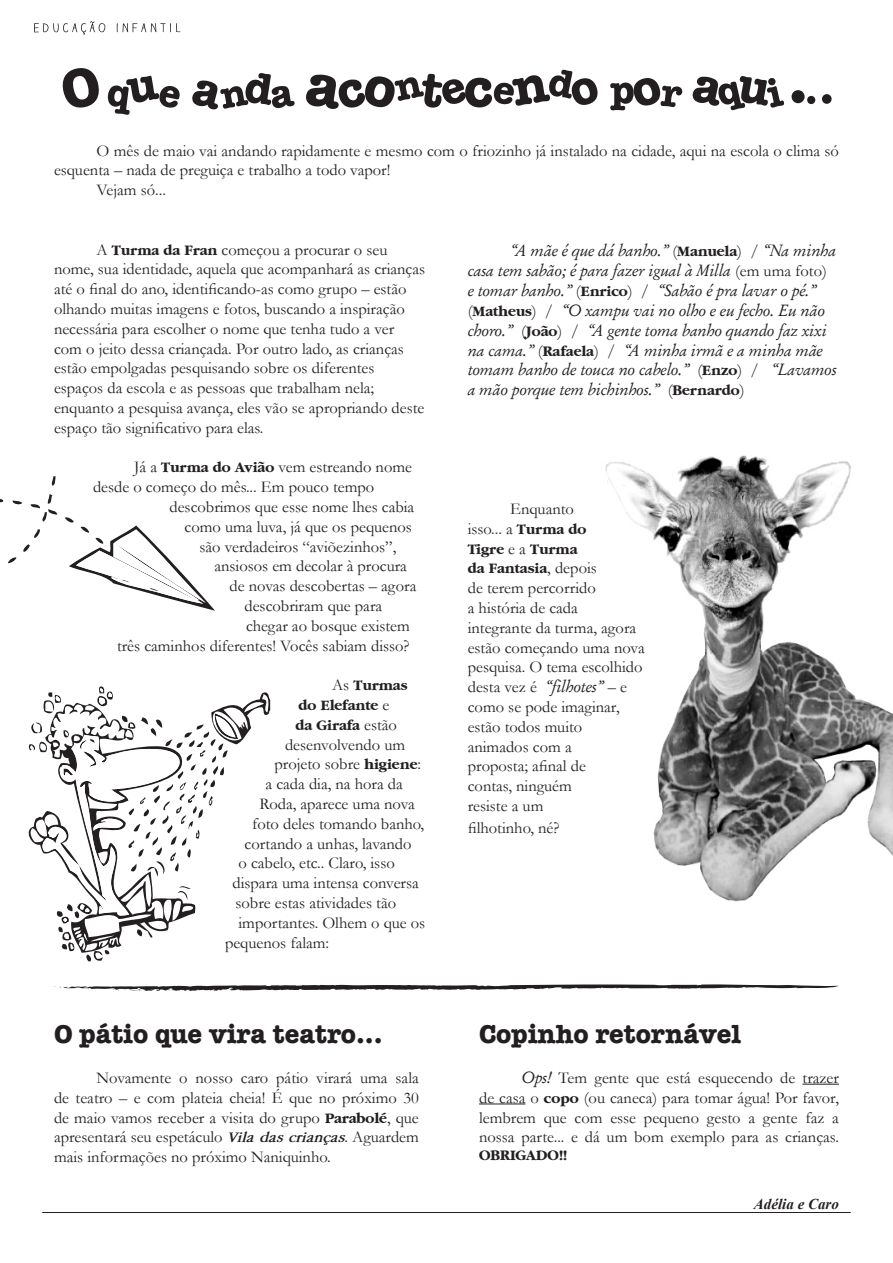
<style>
.page{position:relative;width:893px;height:1263px;background:#fff}
.page>*{position:absolute;margin:0;border:0;box-sizing:border-box;transform-origin:0 0}
.t1{font:700 27px "American Typewriter";color:#231f20}
.t2{font:16.5px/19.8px "Garamond";color:#231f20}
.t3{font:italic 16.5px/19.8px "Garamond";color:#231f20}
.t4{font:700 15px/19.8px "Garamond";color:#231f20}
.t5{font:italic 700 15px "Times New Roman";color:#231f20}
.s1{font-weight:700;font-size:15px}
.s2{font-weight:400;font-size:16.5px}
.s3{font-weight:700;font-style:italic;font-size:15px}
.s4{font-style:normal}
.s5{font-weight:700;font-style:normal;font-size:15px}
.s6{font-style:italic}
</style>
<div class="page">
<svg style="left:34px;top:21px;width:147px;height:14px"></svg>
<hr style="left:43px;top:1212px;width:807px;height:1px;background:#231f20">
<svg style="left:62px;top:68px;width:37px;height:40px"></svg>
<svg style="left:108px;top:76px;width:72px;height:39px"></svg>
<svg style="left:192px;top:73px;width:103px;height:36px"></svg>
<svg style="left:306px;top:69px;width:292px;height:40px"></svg>
<svg style="left:610px;top:78px;width:72px;height:32px"></svg>
<svg style="left:692px;top:76px;width:92px;height:34px"></svg>
<svg style="left:792px;top:90px;width:23px;height:14px"></svg>
<svg style="left:822px;top:94px;width:10px;height:10px"></svg>
<svg style="left:54px;top:984px;width:785px;height:7px"></svg>
<hr style="left:802px;top:1084px;width:37px;height:1px;background:#231f20">
<hr style="left:479px;top:1103px;width:46px;height:1px;background:#231f20">
<svg style="left:51px;top:476px;width:5px;height:10px"></svg>
<svg style="left:12px;top:500px;width:10px;height:5px"></svg>
<svg style="left:31px;top:494px;width:26px;height:28px"></svg>
<svg style="left:34px;top:529px;width:6px;height:9px"></svg>
<svg style="left:8px;top:544px;width:22px;height:19px"></svg>
<svg style="left:65px;top:517px;width:150px;height:94px"></svg>
<img style="left:605px;top:455px;width:288px;height:447px">
<svg style="left:28px;top:686px;width:243px;height:276px"></svg>
<p class="t2" style="left:54px;top:140px;width:786px;text-indent:43px">O mês de maio vai andando rapidamente e mesmo com o friozinho já instalado na cidade, aqui na escola o clima só esquenta – nada de preguiça e trabalho a todo vapor!</p>
<p class="t2" style="left:97px;top:180px;width:71px">Vejam só...</p>
<p class="t2" style="left:54px;top:239px;width:373px;text-indent:43px">A <span class="s1">Turma da Fran</span> começou a procurar o seu nome, sua identidade, aquela que acompanhará as crianças até o final do ano, identificando-as como grupo – estão olhando muitas imagens e fotos, buscando a inspiração necessária para escolher o nome que tenha tudo a ver com o jeito dessa criançada. Por outro lado, as crianças estão empolgadas pesquisando sobre os diferentes espaços da escola e as pessoas que trabalham nela; enquanto a pesquisa avança, eles vão se apropriando deste espaço tão significativo para elas.</p>
<p class="t2" style="left:134px;top:457px;width:279px">Já a <span class="s1">Turma do Avião</span> vem estreando nome</p>
<p class="t2" style="left:93px;top:477px;width:283px">desde o começo do mês... Em pouco tempo</p>
<p class="t2" style="left:170px;top:496px;width:246px">descobrimos que esse nome lhes cabia</p>
<p class="t2" style="left:184px;top:516px;width:229px">como uma luva, já que os pequenos</p>
<p class="t2" style="left:200px;top:536px;width:198px">são verdadeiros “aviõezinhos”,</p>
<p class="t2" style="left:214px;top:556px;width:194px">ansiosos em decolar à procura</p>
<p class="t2" style="left:230px;top:576px;width:188px">de novas descobertas – agora</p>
<p class="t2" style="left:244px;top:595px;width:139px">descobriram que para</p>
<p class="t2" style="left:246px;top:615px;width:165px">chegar ao bosque existem</p>
<p class="t2" style="left:117px;top:635px;width:294px">três caminhos diferentes! Vocês sabiam disso?</p>
<p class="t4" style="left:296px;top:675px;width:114px;text-indent:37px"><span class="s2">As</span> Turmas do Elefante <span class="s2">e<br></span>da Girafa <span class="s2">estão</span></p>
<p class="t2" style="left:285px;top:734px;width:122px">desenvolvendo um</p>
<p class="t2" style="left:274px;top:754px;width:148px">projeto sobre <span class="s1">higiene</span>:</p>
<p class="t2" style="left:266px;top:774px;width:139px">a cada dia, na hora da</p>
<p class="t2" style="left:260px;top:793px;width:157px">Roda, aparece uma nova</p>
<p class="t2" style="left:252px;top:813px;width:174px">foto deles tomando banho,</p>
<p class="t2" style="left:244px;top:833px;width:169px">cortando a unhas, lavando</p>
<p class="t2" style="left:238px;top:853px;width:158px">o cabelo, etc.. Claro, isso</p>
<p class="t2" style="left:232px;top:873px;width:188px">dispara uma intensa conversa</p>
<p class="t2" style="left:236px;top:892px;width:162px">sobre estas atividades tão</p>
<p class="t2" style="left:238px;top:912px;width:188px">importantes. Olhem o que os</p>
<p class="t2" style="left:225px;top:932px;width:106px">pequenos falam:</p>
<p class="t1" style="left:54px;top:1011px;width:330px">O pátio que vira teatro...</p>
<p class="t2" style="left:54px;top:1067px;width:366px;text-align:justify;text-indent:43px">Novamente o nosso caro pátio virará uma sala de teatro – e com plateia cheia! É que no próximo 30 de maio vamos receber a visita do grupo <span class="s1">Parabolé</span>, que apresentará seu espetáculo <span class="s3">Vila das crianças</span>. Aguardem mais informações no próximo Naniquinho.</p>
<p class="t3" style="left:468px;top:240px;width:371px;text-indent:43px">“A mãe é que dá banho.” <span class="s4">(</span><span class="s5">Manuela</span><span class="s4">) /</span> “Na minha casa tem sabão; é para fazer igual à Milla <span class="s4">(em uma foto) </span>e tomar banho.” <span class="s4">(</span><span class="s5">Enrico</span><span class="s4">) /</span> “Sabão é pra lavar o pé.” <span class="s4">(</span><span class="s5">Matheus</span><span class="s4">) /</span> “O xampu vai no olho e eu fecho. Eu não choro.” <span class="s4">(</span><span class="s5">João</span><span class="s4">) /</span> “A gente toma banho quando faz xixi na cama.” <span class="s4">(</span><span class="s5">Rafaela</span><span class="s4">) /</span> “A minha irmã e a minha mãe tomam banho de touca no cabelo.” <span class="s4">(</span><span class="s5">Enzo</span><span class="s4">) /</span> “Lavamos a mão porque tem bichinhos.” <span class="s4">(</span><span class="s5">Bernardo</span><span class="s4">)</span></p>
<p class="t2" style="left:468px;top:498px;width:120px;text-indent:43px">Enquanto isso... a <span class="s1">Turma do</span></p>
<p class="t4" style="left:468px;top:538px;width:131px">Tigre <span class="s2">e a</span> Turma da Fantasia<span class="s2">, depois</span></p>
<p class="t2" style="left:468px;top:578px;width:178px">de terem percorrido<br>a história de cada integrante da turma, agora estão começando uma nova pesquisa. O tema escolhido desta vez é <span class="s6">“filhotes”</span> – e como se pode imaginar, estão todos muito animados com a<br>proposta; afinal de<br>contas, ninguém<br>resiste a um</p>
<p class="t2" style="left:468px;top:817px;width:93px">filhotinho, né?</p>
<p class="t1" style="left:479px;top:1011px;width:264px">Copinho retornável</p>
<p class="t2" style="left:479px;top:1067px;width:361px;text-align:justify;text-indent:43px"><span class="s6">Ops!</span> Tem gente que está esquecendo de trazer de casa o <span class="s1">copo</span> (ou caneca) para tomar água! Por favor, lembrem que com esse pequeno gesto a gente faz a nossa parte... e dá um bom exemplo para as crianças.</p>
<p class="t4" style="left:479px;top:1145px;width:90px">OBRIGADO!!</p>
<p class="t5" style="left:754px;top:1193px;width:87px">Adélia e Caro</p>
</div>
